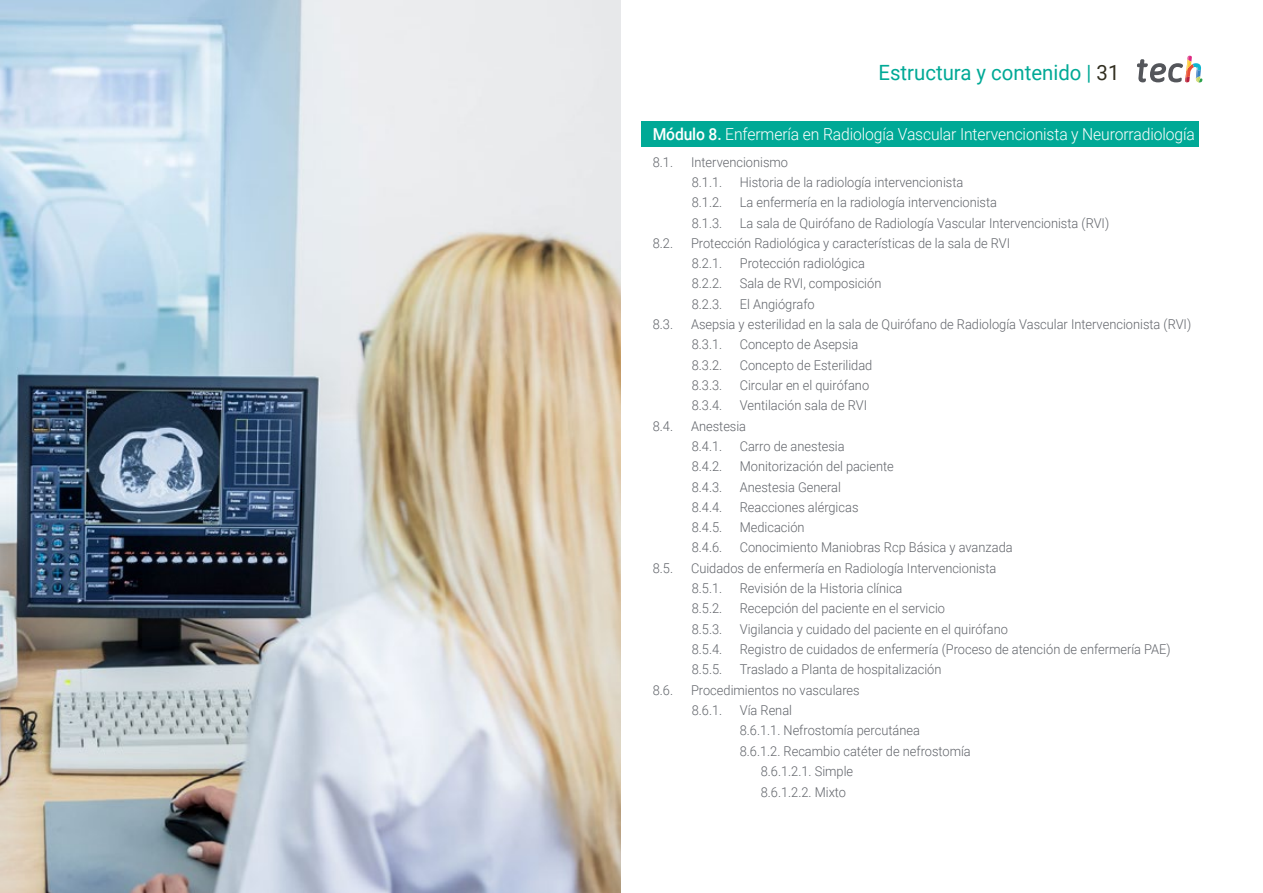
<style>
.page{position:relative;width:1263px;height:893px;background:#fff}
.page>*{position:absolute;margin:0;border:0;box-sizing:border-box;transform-origin:0 0}
.t1{font:21px "Roboto";color:#00a996}
.t2{font:300 16.5px "Roboto";letter-spacing:-.005em;color:#fff;scale:.95 1}
.t3{font:300 13.5px/20.2px "Roboto";color:#61646a;scale:.95 1}
.s1{color:#312e20}
.s2{font-weight:500}
</style>
<div class="page">
<img style="left:0;top:0;width:621px;height:893px">
<div style="left:642px;top:121px;width:557px;height:25px;background:#00a996"></div>
<svg style="left:1137px;top:56px;width:65px;height:27px"></svg>
<h1 class="t1" style="left:878px;top:57px;width:242px">Estructura y contenido | <span class="s1">31</span></h1>
<p class="t2" style="left:653px;top:123px;width:572px"><span class="s2">Módulo 8.</span> Enfermería en Radiología Vascular Intervencionista y Neurorradiología</p>
<p class="t3" style="left:653px;top:151px;width:23px">8.1.</p>
<p class="t3" style="left:691px;top:151px;width:104px">Intervencionismo<br>8.1.1.</p>
<p class="t3" style="left:740px;top:171px;width:237px">Historia de la radiología intervencionista</p>
<p class="t3" style="left:692px;top:192px;width:34px">8.1.2.</p>
<p class="t3" style="left:740px;top:192px;width:272px">La enfermería en la radiología intervencionista</p>
<p class="t3" style="left:692px;top:212px;width:34px">8.1.3.</p>
<p class="t3" style="left:740px;top:212px;width:390px">La sala de Quirófano de Radiología Vascular Intervencionista (RVI)</p>
<p class="t3" style="left:653px;top:232px;width:23px">8.2.</p>
<p class="t3" style="left:691px;top:232px;width:337px">Protección Radiológica y características de la sala de RVI<br>8.2.1.</p>
<p class="t3" style="left:740px;top:253px;width:133px">Protección radiológica</p>
<p class="t3" style="left:692px;top:273px;width:34px">8.2.2.</p>
<p class="t3" style="left:740px;top:273px;width:151px">Sala de RVI, composición</p>
<p class="t3" style="left:692px;top:293px;width:34px">8.2.3.</p>
<p class="t3" style="left:740px;top:293px;width:80px">El Angiógrafo</p>
<p class="t3" style="left:653px;top:314px;width:23px">8.3.</p>
<p class="t3" style="left:691px;top:314px;width:528px">Asepsia y esterilidad en la sala de Quirófano de Radiología Vascular Intervencionista (RVI)<br>8.3.1.</p>
<p class="t3" style="left:740px;top:334px;width:126px">Concepto de Asepsia</p>
<p class="t3" style="left:692px;top:354px;width:34px">8.3.2.</p>
<p class="t3" style="left:740px;top:354px;width:141px">Concepto de Esterilidad</p>
<p class="t3" style="left:692px;top:375px;width:34px">8.3.3.</p>
<p class="t3" style="left:740px;top:375px;width:138px">Circular en el quirófano</p>
<p class="t3" style="left:692px;top:395px;width:34px">8.3.4.</p>
<p class="t3" style="left:740px;top:395px;width:136px">Ventilación sala de RVI</p>
<p class="t3" style="left:653px;top:415px;width:23px">8.4.</p>
<p class="t3" style="left:691px;top:415px;width:60px">Anestesia<br>8.4.1.</p>
<p class="t3" style="left:740px;top:435px;width:112px">Carro de anestesia</p>
<p class="t3" style="left:692px;top:456px;width:34px">8.4.2.</p>
<p class="t3" style="left:740px;top:456px;width:164px">Monitorización del paciente</p>
<p class="t3" style="left:692px;top:476px;width:34px">8.4.3.</p>
<p class="t3" style="left:740px;top:476px;width:108px">Anestesia General</p>
<p class="t3" style="left:692px;top:496px;width:34px">8.4.4.</p>
<p class="t3" style="left:740px;top:496px;width:126px">Reacciones alérgicas</p>
<p class="t3" style="left:692px;top:517px;width:34px">8.4.5.</p>
<p class="t3" style="left:740px;top:517px;width:70px">Medicación</p>
<p class="t3" style="left:692px;top:537px;width:34px">8.4.6.</p>
<p class="t3" style="left:740px;top:537px;width:289px">Conocimiento Maniobras Rcp Básica y avanzada</p>
<p class="t3" style="left:653px;top:557px;width:23px">8.5.</p>
<p class="t3" style="left:691px;top:557px;width:323px">Cuidados de enfermería en Radiología Intervencionista<br>8.5.1.</p>
<p class="t3" style="left:740px;top:578px;width:173px">Revisión de la Historia clínica</p>
<p class="t3" style="left:692px;top:598px;width:34px">8.5.2.</p>
<p class="t3" style="left:740px;top:598px;width:218px">Recepción del paciente en el servicio</p>
<p class="t3" style="left:692px;top:618px;width:34px">8.5.3.</p>
<p class="t3" style="left:740px;top:618px;width:284px">Vigilancia y cuidado del paciente en el quirófano</p>
<p class="t3" style="left:692px;top:638px;width:34px">8.5.4.</p>
<p class="t3" style="left:740px;top:638px;width:455px">Registro de cuidados de enfermería (Proceso de atención de enfermería PAE)</p>
<p class="t3" style="left:692px;top:659px;width:34px">8.5.5.</p>
<p class="t3" style="left:740px;top:659px;width:214px">Traslado a Planta de hospitalización</p>
<p class="t3" style="left:653px;top:679px;width:23px">8.6.</p>
<p class="t3" style="left:691px;top:679px;width:179px">Procedimientos no vasculares<br>8.6.1.</p>
<p class="t3" style="left:740px;top:699px;width:57px">Vía Renal</p>
<p class="t3" style="left:740px;top:720px;width:191px">8.6.1.1. Nefrostomía percutánea</p>
<p class="t3" style="left:740px;top:740px;width:245px">8.6.1.2. Recambio catéter de nefrostomía</p>
<p class="t3" style="left:761px;top:760px;width:99px">8.6.1.2.1. Simple</p>
<p class="t3" style="left:761px;top:781px;width:91px">8.6.1.2.2. Mixto</p>
</div>
